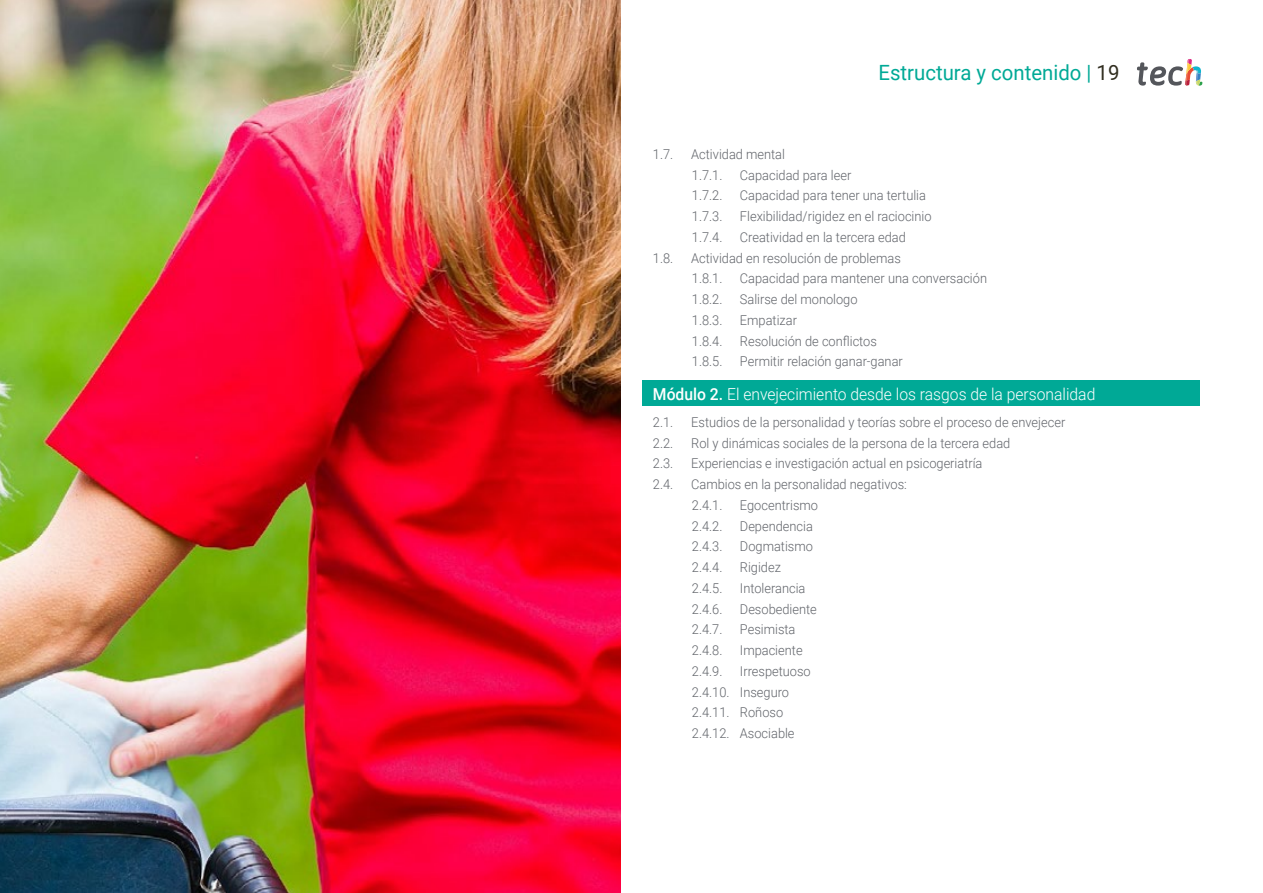
<style>
.page{position:relative;width:1263px;height:893px;background:#fff}
.page>*{position:absolute;margin:0;border:0;box-sizing:border-box;transform-origin:0 0}
.t1{font:21px "Roboto";color:#00a996}
.t2{font:300 16.5px "Roboto";color:#fff;scale:.95 1}
.t3{font:300 13.5px/20.7px "Roboto";color:#61646a;scale:.95 1}
.s1{color:#312e20}
.s2{font-weight:500}
</style>
<div class="page">
<img style="left:0;top:0;width:621px;height:893px">
<svg style="left:1137px;top:59px;width:65px;height:27px"></svg>
<div style="left:642px;top:381px;width:557px;height:25px;background:#00a996"></div>
<p class="t3" style="left:653px;top:143px;width:23px">1.7.</p>
<p class="t3" style="left:691px;top:143px;width:100px">Actividad mental<br>1.7.1.</p>
<p class="t3" style="left:740px;top:164px;width:119px">Capacidad para leer</p>
<h1 class="t1" style="left:878px;top:57px;width:242px">Estructura y contenido | <span class="s1">19</span></h1>
<p class="t3" style="left:692px;top:185px;width:34px">1.7.2.</p>
<p class="t3" style="left:740px;top:185px;width:197px">Capacidad para tener una tertulia</p>
<p class="t3" style="left:692px;top:206px;width:34px">1.7.3.</p>
<p class="t3" style="left:740px;top:206px;width:203px">Flexibilidad/rigidez en el raciocinio</p>
<p class="t3" style="left:692px;top:226px;width:34px">1.7.4.</p>
<p class="t3" style="left:740px;top:226px;width:176px">Creatividad en la tercera edad</p>
<p class="t3" style="left:653px;top:247px;width:23px">1.8.</p>
<p class="t3" style="left:691px;top:247px;width:222px">Actividad en resolución de problemas<br>1.8.1.</p>
<p class="t3" style="left:740px;top:268px;width:262px">Capacidad para mantener una conversación</p>
<p class="t3" style="left:692px;top:289px;width:34px">1.8.2.</p>
<p class="t3" style="left:740px;top:289px;width:125px">Salirse del monologo</p>
<p class="t3" style="left:692px;top:309px;width:34px">1.8.3.</p>
<p class="t3" style="left:740px;top:309px;width:62px">Empatizar</p>
<p class="t3" style="left:692px;top:330px;width:34px">1.8.4.</p>
<p class="t3" style="left:740px;top:330px;width:146px">Resolución de conflictos</p>
<p class="t3" style="left:692px;top:351px;width:34px">1.8.5.</p>
<p class="t3" style="left:740px;top:351px;width:173px">Permitir relación ganar-ganar</p>
<p class="t2" style="left:653px;top:382px;width:467px"><span class="s2">Módulo 2.</span> El envejecimiento desde los rasgos de la personalidad</p>
<p class="t3" style="left:653px;top:411px;width:23px">2.1.</p>
<p class="t3" style="left:691px;top:411px;width:395px">Estudios de la personalidad y teorías sobre el proceso de envejecer</p>
<p class="t3" style="left:653px;top:432px;width:23px">2.2.</p>
<p class="t3" style="left:691px;top:432px;width:337px">Rol y dinámicas sociales de la persona de la tercera edad</p>
<p class="t3" style="left:653px;top:453px;width:23px">2.3.</p>
<p class="t3" style="left:691px;top:453px;width:308px">Experiencias e investigación actual en psicogeriatría</p>
<p class="t3" style="left:653px;top:473px;width:23px">2.4.</p>
<p class="t3" style="left:691px;top:473px;width:229px">Cambios en la personalidad negativos:<br>2.4.1.</p>
<p class="t3" style="left:740px;top:494px;width:84px">Egocentrismo</p>
<p class="t3" style="left:692px;top:515px;width:34px">2.4.2.</p>
<p class="t3" style="left:740px;top:515px;width:78px">Dependencia</p>
<p class="t3" style="left:692px;top:536px;width:34px">2.4.3.</p>
<p class="t3" style="left:740px;top:536px;width:78px">Dogmatismo</p>
<p class="t3" style="left:692px;top:556px;width:34px">2.4.4.</p>
<p class="t3" style="left:740px;top:556px;width:45px">Rigidez</p>
<p class="t3" style="left:692px;top:577px;width:34px">2.4.5.</p>
<p class="t3" style="left:740px;top:577px;width:70px">Intolerancia</p>
<p class="t3" style="left:692px;top:598px;width:34px">2.4.6.</p>
<p class="t3" style="left:740px;top:598px;width:82px">Desobediente</p>
<p class="t3" style="left:692px;top:619px;width:34px">2.4.7.</p>
<p class="t3" style="left:740px;top:619px;width:60px">Pesimista</p>
<p class="t3" style="left:692px;top:639px;width:34px">2.4.8.</p>
<p class="t3" style="left:740px;top:639px;width:67px">Impaciente</p>
<p class="t3" style="left:692px;top:660px;width:34px">2.4.9.</p>
<p class="t3" style="left:692px;top:660px;width:127px;text-indent:48px">Irrespetuoso<br>2.4.10. Inseguro<br>2.4.11. Roñoso<br>2.4.12. Asociable</p>
</div>
